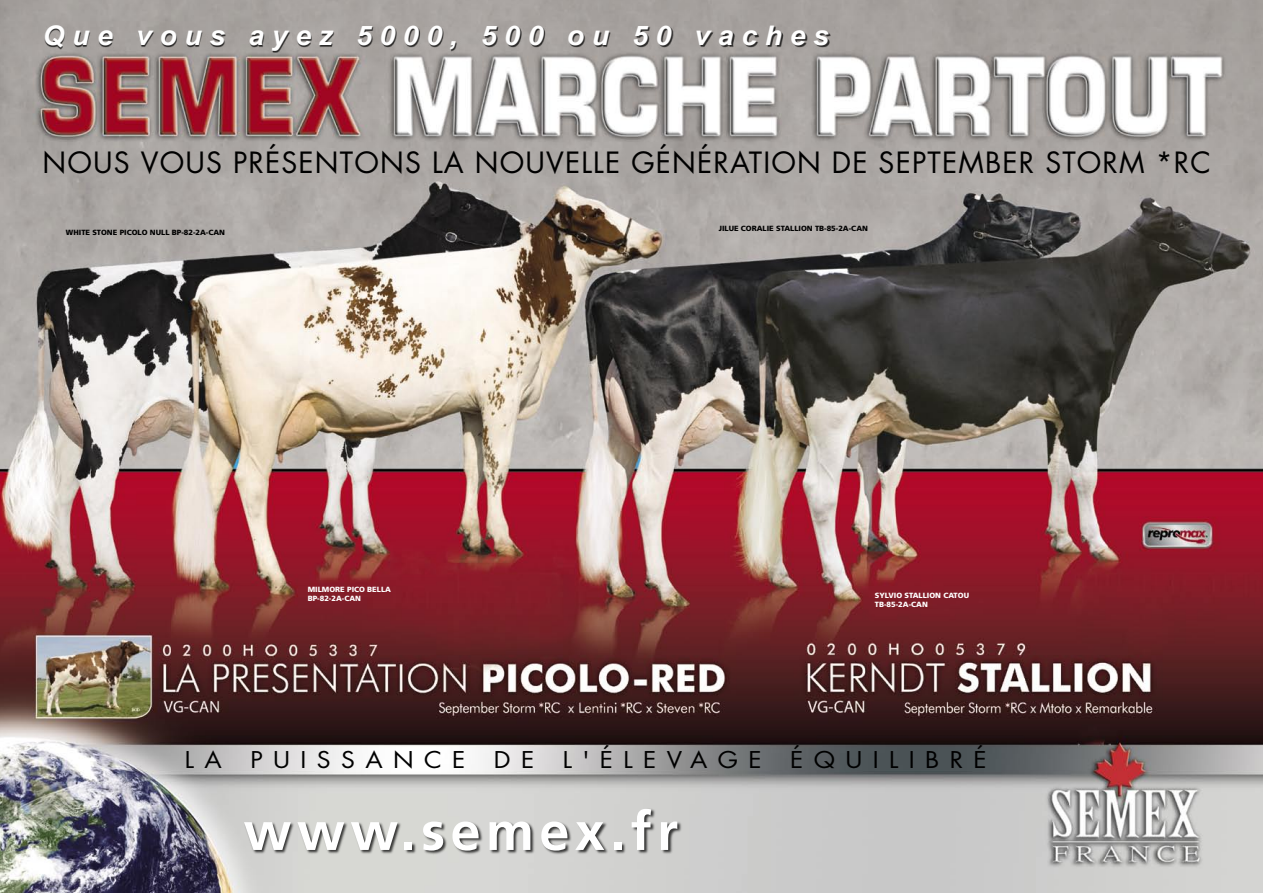
<style>
.page{position:relative;width:1263px;height:893px;background:#fff}
.page>*{position:absolute;margin:0;border:0;box-sizing:border-box;transform-origin:0 0}
.Normal_e{font:700 54px "Frutiger";letter-spacing:.1em;color:#fff}
.t1{font:28.5px "Futura";letter-spacing:.04em;color:#000}
.t2{font:italic 700 27px "Arial";letter-spacing:.27em;color:#fff;scale:1.05 1}
.t3{font:22.5px "Futura";letter-spacing:.42em;color:#000;scale:1.1 1}
.t4{font:900 7.5px "Frutiger";color:#000}
.t5{font:900 7.5px "Frutiger";color:#fff}
</style>
<div class="page">
<img style="left:0;top:0;width:1263px;height:893px">
<div style="left:35px;top:20px;width:835px;height:51px;background:#000;opacity:.75"></div>
<div style="left:243px;top:808px;width:439px;height:48px;background:#000;opacity:.75"></div>
<p class="t2" style="left:43px;top:21px;width:750px">Que vous ayez 5000, 500 ou 50 vaches</p>
<p class="t1" style="left:43px;top:143px;width:1170px">NOUS VOUS PRÉSENTONS LA NOUVELLE GÉNÉRATION DE SEPTEMBER STORM *RC</p>
<p class="t4" style="left:66px;top:227px;width:161px">WHITE STONE PICOLO NULL BP-82-2A-CAN</p>
<p class="t4" style="left:719px;top:224px;width:151px">JILUE CORALIE STALLION TB-85-2A-CAN</p>
<p class="t5" style="left:308px;top:585px;width:85px">MILMORE PICO BELLA</p>
<p class="t5" style="left:308px;top:594px;width:55px">BP-82-2A-CAN</p>
<p class="t5" style="left:875px;top:591px;width:96px">SYLVIO STALLION CATOU</p>
<p class="t5" style="left:875px;top:600px;width:54px">TB-85-2A-CAN</p>
<p class="t3" style="left:185px;top:744px;width:35px">L A</p>
<p class="t3" style="left:250px;top:744px;width:197px">PUISSANCE</p>
<p class="t3" style="left:494px;top:744px;width:38px">D E</p>
<p class="t3" style="left:563px;top:744px;width:182px">L'ÉLEVAGE</p>
<p class="t3" style="left:790px;top:744px;width:180px">ÉQUILIBRÉ</p>
<p class="Normal_e" style="left:243px;top:799px;width:436px">www.semex.fr</p>
</div>
